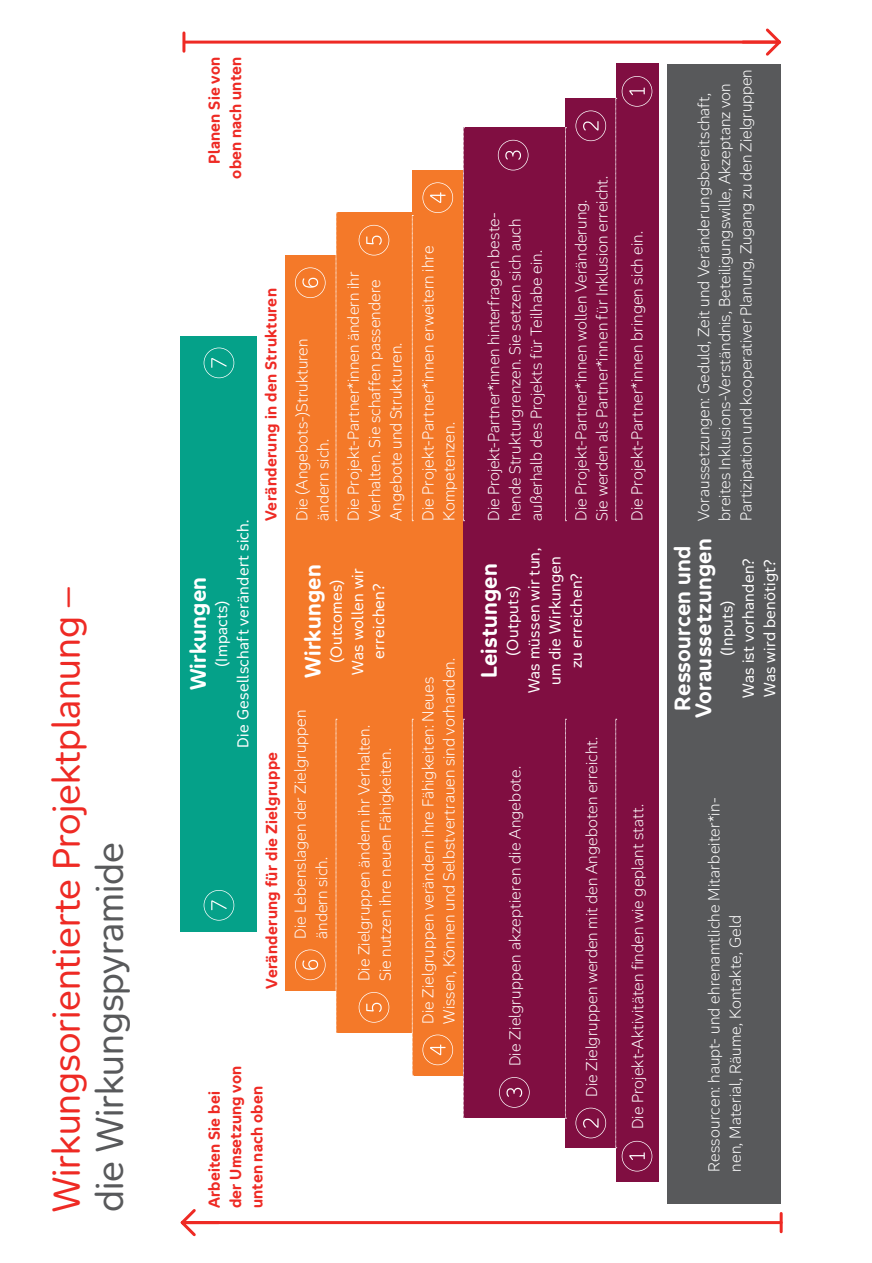
<style>
.page{position:relative;width:872px;height:1263px;background:#fff}
.page>*{position:absolute;margin:0;border:0;box-sizing:border-box;transform-origin:0 0}
.t1{font:36px "Aktion Mensch";color:#ee2a24}
.t2{font:36px "Aktion Mensch";color:#58595b}
.t3{font:700 21px/21.3px "Aktion Mensch";letter-spacing:.015em;color:#fff;text-align:center}
.t4{font:300 15px/21.3px "Aktion Mensch";letter-spacing:.005em;color:#fff}
.t5{font:15px/21.3px "Aktion Mensch";letter-spacing:.02em;color:#fff;text-align:center}
.t6{font:700 15px/21.3px "Aktion Mensch";letter-spacing:.015em;color:#ee2a24}
</style>
<div class="page">
<div style="left:285px;top:255px;width:59px;height:736px;background:#f47929"></div>
<div style="left:336px;top:213px;width:85px;height:820px;background:#f47929"></div>
<div style="left:565px;top:98px;width:56px;height:1050px;background:#800e41"></div>
<div style="left:412px;top:170px;width:55px;height:906px;background:#f47929"></div>
<div style="left:463px;top:128px;width:107px;height:990px;background:#800e41"></div>
<div style="left:616px;top:64px;width:42px;height:1118px;background:#800e41"></div>
<div style="left:181px;top:336px;width:76px;height:595px;background:#05a189"></div>
<svg style="left:565px;top:127px;width:1px;height:394px"></svg>
<svg style="left:463px;top:127px;width:1px;height:394px"></svg>
<svg style="left:412px;top:215px;width:1px;height:306px"></svg>
<svg style="left:336px;top:212px;width:1px;height:309px"></svg>
<div style="left:667px;top:64px;width:114px;height:1139px;background:#58595b"></div>
<svg style="left:565px;top:719px;width:1px;height:400px"></svg>
<svg style="left:463px;top:719px;width:1px;height:399px"></svg>
<svg style="left:412px;top:719px;width:1px;height:357px"></svg>
<svg style="left:336px;top:719px;width:1px;height:314px"></svg>
<svg style="left:204px;top:890px;width:30px;height:30px"></svg>
<svg style="left:204px;top:348px;width:30px;height:30px"></svg>
<svg style="left:575px;top:1108px;width:31px;height:30px"></svg>
<svg style="left:575px;top:110px;width:31px;height:31px"></svg>
<svg style="left:295px;top:949px;width:30px;height:31px"></svg>
<svg style="left:295px;top:267px;width:30px;height:31px"></svg>
<svg style="left:615px;top:719px;width:37px;height:452px"></svg>
<svg style="left:615px;top:76px;width:37px;height:445px"></svg>
<svg style="left:499px;top:1077px;width:30px;height:31px"></svg>
<svg style="left:498px;top:140px;width:30px;height:30px"></svg>
<svg style="left:422px;top:1034px;width:31px;height:31px"></svg>
<svg style="left:422px;top:182px;width:31px;height:31px"></svg>
<svg style="left:359px;top:992px;width:30px;height:31px"></svg>
<svg style="left:359px;top:225px;width:30px;height:30px"></svg>
<hr style="left:187px;top:1221px;width:594px;height:3px;background:#ee2a24">
<hr style="left:185px;top:41px;width:594px;height:3px;background:#ee2a24">
<svg style="left:180px;top:1209px;width:42px;height:28px"></svg>
<svg style="left:740px;top:28px;width:41px;height:28px"></svg>
<hr style="left:779px;top:1213px;width:3px;height:19px;background:#ee2a24">
<hr style="left:182px;top:33px;width:3px;height:18px;background:#ee2a24">
<h1 class="t1" style="left:40px;top:1212px;width:627px;rotate:-90deg">Wirkungsorientierte Projektplanung –</h1>
<h1 class="t2" style="left:83px;top:1212px;width:371px;rotate:-90deg">die Wirkungspyramide</h1>
<p class="t6" style="left:204px;top:179px;width:123px;text-align:right;rotate:-90deg">Planen Sie von oben nach unten</p>
<p class="t5" style="left:210px;top:748px;width:230px;rotate:-90deg">(Impacts)<br>Die Gesellschaft verändert sich.</p>
<h2 class="t3" style="left:188px;top:690px;width:115px;rotate:-90deg">Wirkungen</h2>
<p class="t6" style="left:260px;top:521px;width:234px;rotate:-90deg">Veränderung in den Strukturen</p>
<p class="t6" style="left:261px;top:989px;width:238px;rotate:-90deg">Veränderung für die Zielgruppe</p>
<p class="t6" style="left:204px;top:1208px;width:144px;rotate:-90deg">Arbeiten Sie bei der Umsetzung von unten nach oben</p>
<p class="t4" style="left:291px;top:521px;width:184px;rotate:-90deg">Die (Angebots-)Strukturen ändern sich.</p>
<p class="t4" style="left:343px;top:521px;width:251px;rotate:-90deg">Die Projekt-Partner*innen ändern ihr<br>Verhalten. Sie schaffen passendere<br>Angebote und Strukturen.</p>
<p class="t4" style="left:417px;top:521px;width:277px;rotate:-90deg">Die Projekt-Partner*innen erweitern ihre<br>Kompetenzen.</p>
<p class="t4" style="left:483px;top:521px;width:310px;rotate:-90deg">Die Projekt-Partner*innen hinterfragen beste&shy;hende Strukturgrenzen. Sie setzen sich auch außerhalb des Projekts für Teilhabe ein.</p>
<p class="t4" style="left:570px;top:521px;width:347px;rotate:-90deg">Die Projekt-Partner*innen wollen Veränderung.<br>Sie werden als Partner*innen für Inklusion erreicht.</p>
<p class="t5" style="left:501px;top:693px;width:147px;rotate:-90deg">(Outputs)<br>Was müssen wir tun, um die Wirkungen</p>
<h2 class="t3" style="left:478px;top:678px;width:117px;rotate:-90deg">Leistungen</h2>
<h2 class="t3" style="left:302px;top:678px;width:115px;rotate:-90deg">Wirkungen</h2>
<p class="t5" style="left:565px;top:668px;width:96px;rotate:-90deg">zu erreichen?</p>
<p class="t5" style="left:325px;top:674px;width:108px;rotate:-90deg">(Outcomes)<br>Was wollen wir erreichen?</p>
<p class="t4" style="left:417px;top:1024px;width:367px;rotate:-90deg">Die Zielgruppen verändern ihre Fähigkeiten: Neues<br>Wissen, Können und Selbstvertrauen sind vorhanden.</p>
<p class="t4" style="left:290px;top:939px;width:231px;rotate:-90deg">Die Lebenslagen der Zielgruppen ändern sich.</p>
<p class="t4" style="left:353px;top:981px;width:257px;rotate:-90deg">Die Zielgruppen ändern ihr Verhalten.<br>Sie nutzen ihre neuen Fähigkeiten.</p>
<p class="t4" style="left:581px;top:1097px;width:361px;rotate:-90deg">Die Zielgruppen werden mit den Angeboten erreicht.</p>
<p class="t4" style="left:504px;top:1066px;width:302px;rotate:-90deg">Die Zielgruppen akzeptieren die Angebote.</p>
<p class="t4" style="left:626px;top:521px;width:291px;rotate:-90deg">Die Projekt-Partner*innen bringen sich ein.</p>
<p class="t4" style="left:627px;top:1129px;width:327px;rotate:-90deg">Die Projekt-Aktivitäten finden wie geplant statt.</p>
<p class="t4" style="left:693px;top:521px;width:453px;rotate:-90deg">Voraussetzungen: Geduld, Zeit und Veränderungsbereitschaft, breites Inklusions-Verständnis, Beteiligungswille, Akzeptanz von<br>Partizipation und kooperativer Planung, Zugang zu den Zielgruppen</p>
<h2 class="t3" style="left:671px;top:718px;width:182px;rotate:-90deg">Ressourcen und<br>Voraussetzungen</h2>
<p class="t5" style="left:715px;top:697px;width:140px;rotate:-90deg">(Inputs)<br>Was ist vorhanden?<br>Was wird benötigt?</p>
<p class="t4" style="left:703px;top:1172px;width:376px;rotate:-90deg">Ressourcen: haupt- und ehrenamtliche Mitarbeiter*in&shy;nen, Material, Räume, Kontakte, Geld</p>
</div>
